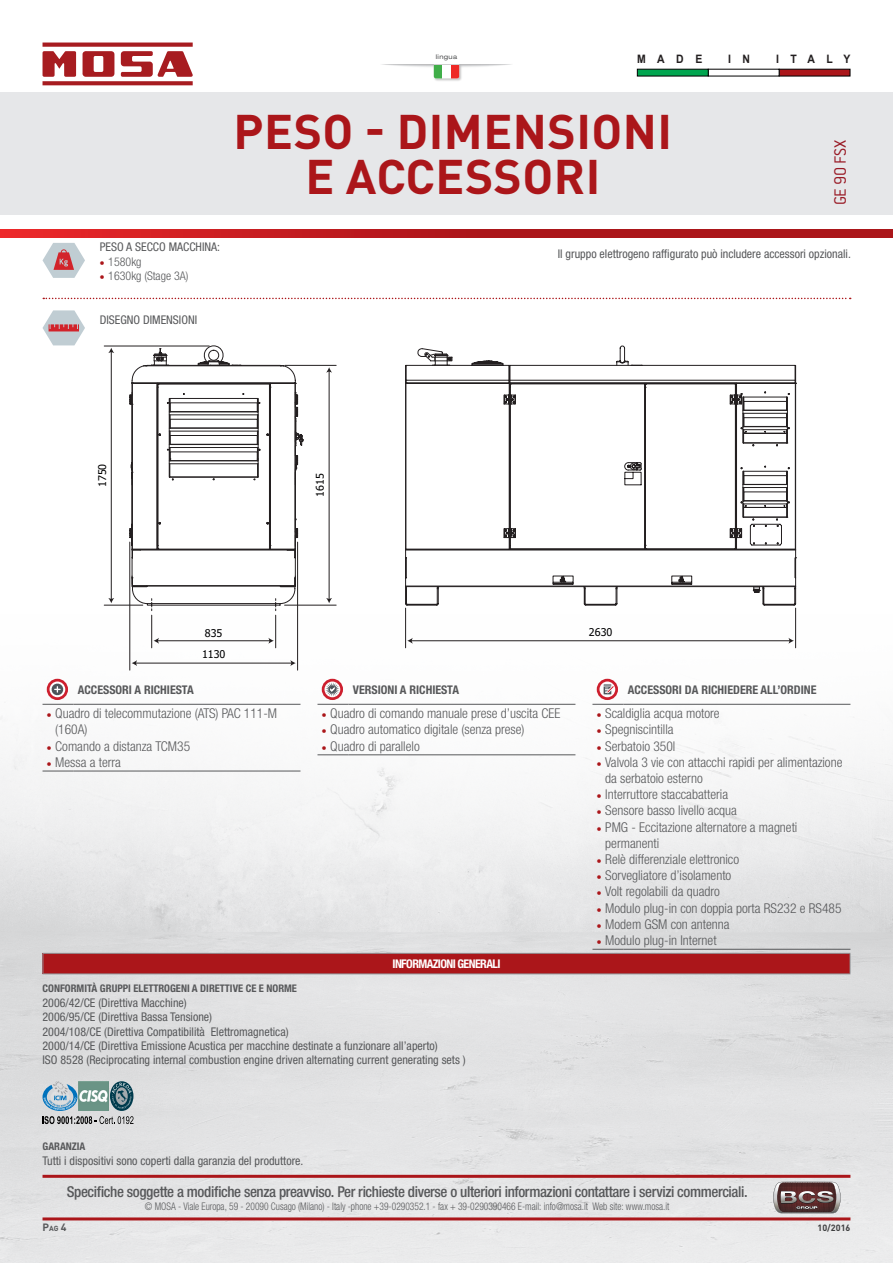
<style>
.page{position:relative;width:893px;height:1263px;background:#fff}
.page>*{position:absolute;margin:0;border:0;box-sizing:border-box;transform-origin:0 0}
.t1{font:700 48px/45px "DIN Pro";letter-spacing:.01em;color:#ab161a;text-align:center}
.t2{font:300 18px "Conduit ITC";letter-spacing:-.01em;color:#991a25}
.t3{font:500 condensed 15px "Helvetica Neue LTW1 G";letter-spacing:-.025em;color:#57585a}
.t4{font:300 condensed 13.5px/16.2px "Helvetica Neue LTW1 G";color:#57585a}
.t5{font:condensed 12px/14.4px "Helvetica Neue LTW1 G";color:#57585a}
.t6{font:700 condensed 12px "Helvetica Neue LTW1 G";color:#57585a}
.t7{font:300 condensed 12px "Helvetica Neue LTW1 G";color:#57585a}
.t8{font:700 condensed 12px "Helvetica Neue LTW1 G";letter-spacing:-.05em;color:#fff}
.t9{font:700 11.55px "Arial";letter-spacing:1.1em;color:#231f20;scale:.9 1}
.t10{font:10.8px "Tahoma";color:#000001}
.t11{font:300 condensed 10.5px "Helvetica Neue LTW1 G";color:#57585a;scale:.9 1}
.t12{font:700 condensed 10.5px "Helvetica Neue LTW1 G";color:#57585a}
.t13{font:700 10.5px "DIN Pro";color:#57585a}
.t14{font:700 9px "DIN Pro";color:#3e3e3f}
.t15{font:expanded 6.3px "Helvetica Neue LT Std";letter-spacing:.06em;color:#4b4c4d}
.s1{color:#ab161a}
.s2{font-size:7.35px}
</style>
<div class="page">
<img style="left:0;top:577px;width:893px;height:686px">
<svg style="left:43px;top:43px;width:150px;height:42px"></svg>
<div style="left:0;top:92px;width:893px;height:123px;background:#e6e7e9"></div>
<hr style="left:43px;top:1175px;width:807px;height:3px;background:#ab161a">
<hr style="left:43px;top:1217px;width:807px;height:3px;background:#ab161a">
<svg style="left:773px;top:1182px;width:68px;height:31px;background:#785f5f"></svg>
<svg style="left:1px;top:230px;width:892px;height:7px;background:#bc1a1e"></svg>
<div style="left:433px;top:64px;width:29px;height:18px;background:#231f20;opacity:.27"></div>
<svg style="left:442px;top:65px;width:9px;height:13px"></svg>
<div style="left:434px;top:65px;width:8px;height:13px;background:#40ae49"></div>
<div style="left:451px;top:65px;width:8px;height:13px;background:#ee2926"></div>
<div style="left:779px;top:69px;width:71px;height:7px;background:#ab161a;border:1px solid #000"></div>
<div style="left:637px;top:69px;width:72px;height:7px;background:#00a54f;border:1px solid #000"></div>
<div style="left:43px;top:953px;width:807px;height:21px;background:#ab161a"></div>
<hr style="left:43px;top:953px;width:807px;height:1px;background:#939598">
<svg style="left:43px;top:954px;width:1px;height:19px"></svg>
<svg style="left:850px;top:954px;width:1px;height:19px"></svg>
<hr style="left:43px;top:973px;width:807px;height:1px;background:#939598">
<svg style="left:43px;top:1081px;width:90px;height:43px;background:#92a8ad"></svg>
<svg style="left:43px;top:310px;width:42px;height:35px"></svg>
<svg style="left:43px;top:243px;width:42px;height:35px"></svg>
<svg style="left:43px;top:298px;width:808px;height:1px"></svg>
<hr style="left:43px;top:704px;width:31px;height:1px;background:#57585a">
<hr style="left:74px;top:704px;width:226px;height:1px;background:#57585a">
<hr style="left:43px;top:771px;width:31px;height:1px;background:#57585a">
<hr style="left:74px;top:771px;width:226px;height:1px;background:#57585a">
<div style="left:47px;top:679px;width:21px;height:21px;border:3px solid #cd1f2e;border-radius:50%"></div>
<svg style="left:51px;top:683px;width:13px;height:13px"></svg>
<hr style="left:317px;top:704px;width:32px;height:1px;background:#57585a">
<hr style="left:349px;top:704px;width:226px;height:1px;background:#57585a">
<hr style="left:317px;top:754px;width:32px;height:1px;background:#57585a">
<hr style="left:349px;top:754px;width:226px;height:1px;background:#57585a">
<div style="left:322px;top:679px;width:21px;height:21px;border:3px solid #cd1f2e;border-radius:50%"></div>
<svg style="left:325px;top:682px;width:14px;height:14px"></svg>
<hr style="left:592px;top:704px;width:31px;height:1px;background:#57585a">
<hr style="left:623px;top:704px;width:227px;height:1px;background:#57585a">
<hr style="left:592px;top:949px;width:31px;height:1px;background:#57585a">
<hr style="left:623px;top:949px;width:227px;height:1px;background:#57585a">
<div style="left:597px;top:679px;width:21px;height:21px;border:3px solid #cd1f2e;border-radius:50%"></div>
<svg style="left:604px;top:684px;width:10px;height:10px"></svg>
<svg style="left:304px;top:364px;width:101px;height:223px"></svg>
<svg style="left:405px;top:345px;width:391px;height:261px"></svg>
<svg style="left:405px;top:365px;width:331px;height:185px"></svg>
<hr style="left:135px;top:663px;width:157px;height:1px;background:#231f20">
<svg style="left:132px;top:660px;width:5px;height:6px"></svg>
<svg style="left:290px;top:660px;width:6px;height:6px"></svg>
<hr style="left:129px;top:542px;width:1px;height:128px;background:#231f20">
<hr style="left:297px;top:542px;width:1px;height:128px;background:#231f20">
<hr style="left:411px;top:640px;width:379px;height:1px;background:#231f20">
<svg style="left:407px;top:638px;width:6px;height:6px"></svg>
<svg style="left:788px;top:638px;width:6px;height:6px"></svg>
<hr style="left:405px;top:608px;width:1px;height:40px;background:#231f20">
<hr style="left:795px;top:608px;width:1px;height:40px;background:#231f20">
<hr style="left:111px;top:351px;width:1px;height:248px;background:#231f20">
<svg style="left:108px;top:598px;width:6px;height:5px"></svg>
<svg style="left:108px;top:348px;width:6px;height:5px"></svg>
<hr style="left:104px;top:605px;width:39px;height:1px;background:#231f20">
<hr style="left:104px;top:346px;width:105px;height:1px;background:#231f20">
<hr style="left:329px;top:371px;width:1px;height:228px;background:#231f20">
<svg style="left:326px;top:367px;width:6px;height:6px"></svg>
<svg style="left:326px;top:598px;width:6px;height:5px"></svg>
<hr style="left:285px;top:365px;width:51px;height:1px;background:#231f20">
<hr style="left:285px;top:605px;width:51px;height:1px;background:#231f20">
<svg style="left:129px;top:345px;width:175px;height:266px"></svg>
<hr style="left:157px;top:640px;width:113px;height:1px;background:#231f20">
<svg style="left:154px;top:638px;width:5px;height:6px"></svg>
<svg style="left:268px;top:638px;width:6px;height:6px"></svg>
<hr style="left:151px;top:615px;width:1px;height:33px;background:#231f20">
<hr style="left:275px;top:615px;width:1px;height:33px;background:#231f20">
<p class="t15" style="left:436px;top:53px;width:23px">lingua</p>
<p class="t9" style="left:637px;top:51px;width:74px">MADE</p>
<p class="t9" style="left:728px;top:51px;width:26px">I N</p>
<p class="t9" style="left:776px;top:51px;width:84px">ITALY</p>
<p class="t5" style="left:100px;top:240px;width:122px">PESO A SECCO MACCHINA:</p>
<p class="t7" style="left:100px;top:255px;width:43px"><span class="s1">•</span> 1580kg</p>
<p class="t7" style="left:100px;top:269px;width:90px"><span class="s1">•</span> 1630kg (Stage 3A)</p>
<p class="t5" style="left:100px;top:313px;width:99px">DISEGNO DIMENSIONI</p>
<h1 class="t1" style="left:234px;top:108px;width:440px">PESO - DIMENSIONI<br>E ACCESSORI</h1>
<h2 class="t2" style="left:830px;top:205px;width:67px;rotate:-90deg">GE 90 FSX</h2>
<p class="t5" style="left:558px;top:246px;width:295px">Il gruppo elettrogeno raffigurato può includere accessori opzionali.</p>
<p class="t10" style="left:95px;top:487px;width:25px;rotate:-90deg">1750</p>
<p class="t10" style="left:313px;top:497px;width:25px;rotate:-90deg">1615</p>
<p class="t10" style="left:205px;top:626px;width:19px">835</p>
<p class="t10" style="left:202px;top:647px;width:25px">1130</p>
<p class="t6" style="left:78px;top:682px;width:117px">ACCESSORI A RICHIESTA</p>
<p class="t4" style="left:55px;top:705px;width:223px;text-indent:-9px"><span class="s1">•</span> Quadro di telecommutazione (ATS) PAC 111-M (160A)</p>
<p class="t4" style="left:47px;top:738px;width:145px"><span class="s1">•</span> Comando a distanza TCM35</p>
<p class="t4" style="left:47px;top:754px;width:76px"><span class="s1">•</span> Messa a terra</p>
<p class="t6" style="left:353px;top:682px;width:108px">VERSIONI A RICHIESTA</p>
<p class="t4" style="left:322px;top:705px;width:240px"><span class="s1">•</span> Quadro di comando manuale prese d’uscita CEE</p>
<p class="t4" style="left:322px;top:722px;width:204px"><span class="s1">•</span> Quadro automatico digitale (senza prese)</p>
<p class="t4" style="left:322px;top:738px;width:99px"><span class="s1">•</span> Quadro di parallelo</p>
<p class="t8" style="left:392px;top:956px;width:109px">INFORMAZIONI GENERALI</p>
<p class="t12" style="left:43px;top:982px;width:256px">CONFORMITÀ GRUPPI ELETTROGENI A DIRETTIVE CE E NORME</p>
<p class="t5" style="left:43px;top:995px;width:425px">2006/42/CE (Direttiva Macchine)<br>2006/95/CE (Direttiva Bassa Tensione)<br>2004/108/CE (Direttiva Compatibilità Elettromagnetica)<br>2000/14/CE (Direttiva Emissione Acustica per macchine destinate a funzionare all’aperto)<br>ISO 8528 (Reciprocating internal combustion engine driven alternating current generating sets )</p>
<p class="t10" style="left:589px;top:624px;width:25px">2630</p>
<p class="t6" style="left:628px;top:682px;width:190px">ACCESSORI DA RICHIEDERE ALL’ORDINE</p>
<p class="t4" style="left:597px;top:705px;width:124px"><span class="s1">•</span> Scaldiglia acqua motore</p>
<p class="t4" style="left:597px;top:722px;width:78px"><span class="s1">•</span> Spegniscintilla</p>
<p class="t4" style="left:597px;top:738px;width:80px"><span class="s1">•</span> Serbatoio 350l</p>
<p class="t4" style="left:605px;top:754px;width:239px;text-indent:-9px"><span class="s1">•</span> Valvola 3 vie con attacchi rapidi per alimentazione da serbatoio esterno</p>
<p class="t4" style="left:597px;top:786px;width:133px"><span class="s1">•</span> Interruttore staccabatteria</p>
<p class="t4" style="left:597px;top:803px;width:142px"><span class="s1">•</span> Sensore basso livello acqua</p>
<p class="t4" style="left:605px;top:819px;width:194px;text-indent:-9px"><span class="s1">•</span> PMG - Eccitazione alternatore a magneti permanenti</p>
<p class="t4" style="left:597px;top:851px;width:144px"><span class="s1">•</span> Relè differenziale elettronico</p>
<p class="t4" style="left:597px;top:867px;width:136px"><span class="s1">•</span> Sorvegliatore d’isolamento</p>
<p class="t4" style="left:597px;top:884px;width:124px"><span class="s1">•</span> Volt regolabili da quadro</p>
<p class="t4" style="left:597px;top:900px;width:246px"><span class="s1">•</span> Modulo plug-in con doppia porta RS232 e RS485</p>
<p class="t4" style="left:597px;top:916px;width:134px"><span class="s1">•</span> Modem GSM con antenna</p>
<p class="t4" style="left:597px;top:932px;width:121px"><span class="s1">•</span> Modulo plug-in Internet</p>
<p class="t12" style="left:43px;top:1140px;width:44px">GARANZIA</p>
<p class="t5" style="left:43px;top:1153px;width:262px">Tutti i dispositivi sono coperti dalla garanzia del produttore.</p>
<p class="t3" style="left:67px;top:1183px;width:682px">Specifiche soggette a modifiche senza preavviso. Per richieste diverse o ulteriori informazioni contattare i servizi commerciali.</p>
<p class="t11" style="left:145px;top:1200px;width:584px">© MOSA - Viale Europa, 59 - 20090 Cusago (Milano) - Italy -phone +39-0290352.1 - fax + 39-0290390466 E-mail: info@mosa.it Web site: www.mosa.it</p>
<p class="t13" style="left:43px;top:1220px;width:26px">P<span class="s2">ag</span> 4</p>
<p class="t14" style="left:817px;top:1221px;width:34px">10/2016</p>
</div>
